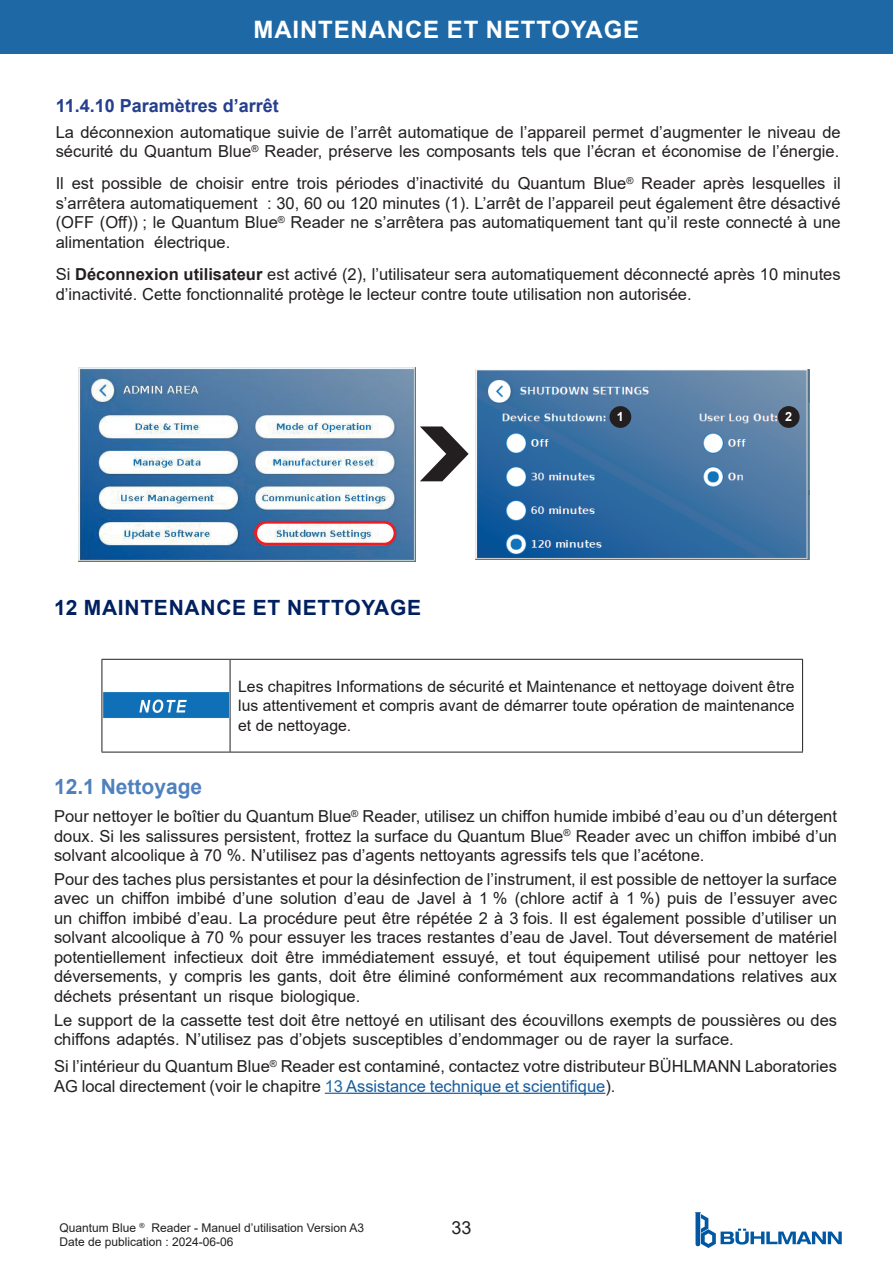
<style>
.page{position:relative;width:893px;height:1263px;background:#fff}
.page>*{position:absolute;margin:0;border:0;box-sizing:border-box;transform-origin:0 0}
.t1{font:700 24px "Arial";letter-spacing:.035em;color:#fff}
.t2{font:700 21px "Arial";letter-spacing:.035em;color:#002060}
.t3{font:700 21px "Arial";color:#4f81bd}
.t4{font:700 18px "Arial";color:#253f8e}
.t5{font:18px "Arial";color:#231f20}
.t6{font:16.5px/19.5px "Arial";color:#231f20}
.t7{font:15.75px/19.5px "Arial";color:#231f20;text-align:justify}
.t8{font:700 12.6px "Arial";color:#fff}
.t9{font:12px "Arial";color:#231f20}
.s1{font-weight:700}
.s2{color:#1e68a6}
.s3{color:#175d9e}
</style>
<div class="page">
<div style="left:0;top:0;width:893px;height:53px;background:#1e68a6"></div>
<svg style="left:695px;top:1212px;width:147px;height:36px"></svg>
<hr style="left:102px;top:659px;width:128px;height:1px;background:#231f20">
<hr style="left:230px;top:659px;width:573px;height:1px;background:#231f20">
<hr style="left:102px;top:752px;width:128px;height:1px;background:#231f20">
<hr style="left:230px;top:752px;width:573px;height:1px;background:#231f20">
<hr style="left:102px;top:660px;width:1px;height:92px;background:#231f20">
<hr style="left:230px;top:660px;width:1px;height:92px;background:#231f20">
<hr style="left:802px;top:660px;width:1px;height:92px;background:#231f20">
<img style="left:104px;top:693px;width:124px;height:25px">
<svg style="left:420px;top:426px;width:49px;height:55px"></svg>
<img style="left:79px;top:368px;width:337px;height:193px">
<svg style="left:253px;top:519px;width:145px;height:28px"></svg>
<img style="left:476px;top:369px;width:334px;height:191px">
<div style="left:611px;top:407px;width:19px;height:19px;background:#231f20;border-radius:50%"></div>
<div style="left:609px;top:406px;width:22px;height:22px;border:3px solid #231f20;border-radius:50%"></div>
<div style="left:779px;top:407px;width:19px;height:19px;background:#231f20;border-radius:50%"></div>
<div style="left:778px;top:406px;width:22px;height:22px;border:3px solid #231f20;border-radius:50%"></div>
<svg style="left:325px;top:1093px;width:21px;height:1px"></svg>
<hr style="left:346px;top:1093px;width:259px;height:1px;background:#175d9e">
<h1 class="t1" style="left:254px;top:12px;width:387px">MAINTENANCE ET NETTOYAGE</h1>
<p class="t4" style="left:56px;top:93px;width:225px">11.4.10 Paramètres d’arrêt</p>
<p class="t6" style="left:56px;top:122px;width:786px">La déconnexion automatique suivie de l’arrêt automatique de l’appareil permet d’augmenter le niveau de sécurité du Quantum Blue<sup>®</sup> Reader, préserve les composants tels que l’écran et économise de l’énergie.</p>
<p class="t6" style="left:56px;top:174px;width:786px;text-align:justify">Il est possible de choisir entre trois périodes d’inactivité du Quantum Blue<sup>®</sup> Reader après lesquelles il s’arrêtera automatiquement : 30, 60 ou 120 minutes (1). L’arrêt de l’appareil peut également être désactivé (OFF (Off)) ; le Quantum Blue<sup>®</sup> Reader ne s’arrêtera pas automatiquement tant qu’il reste connecté à une alimentation électrique.</p>
<p class="t6" style="left:56px;top:264px;width:786px">Si <span class="s1">Déconnexion utilisateur</span> est activé (2), l’utilisateur sera automatiquement déconnecté après 10 minutes d’inactivité. Cette fonctionnalité protège le lecteur contre toute utilisation non autorisée.</p>
<p class="t2" style="left:54px;top:593px;width:369px">12 MAINTENANCE ET NETTOYAGE</p>
<p class="t8" style="left:617px;top:408px;width:9px">1</p>
<p class="t8" style="left:785px;top:408px;width:9px">2</p>
<p class="t7" style="left:238px;top:676px;width:558px">Les chapitres Informations de sécurité et Maintenance et nettoyage doivent être lus attentivement et compris avant de démarrer toute opération de maintenance et de nettoyage.</p>
<p class="t3" style="left:54px;top:771px;width:150px">12.1 Nettoyage</p>
<p class="t6" style="left:54px;top:806px;width:784px;text-align:justify">Pour nettoyer le boîtier du Quantum Blue<sup>®</sup> Reader, utilisez un chiffon humide imbibé d’eau ou d’un détergent doux. Si les salissures persistent, frottez la surface du Quantum Blue<sup>®</sup> Reader avec un chiffon imbibé d’un solvant alcoolique à 70 %. N’utilisez pas d’agents nettoyants agressifs tels que l’acétone.</p>
<p class="t6" style="left:54px;top:869px;width:784px;text-align:justify">Pour des taches plus persistantes et pour la désinfection de l’instrument, il est possible de nettoyer la surface avec un chiffon imbibé d’une solution d’eau de Javel à 1 % (chlore actif à 1 %) puis de l’essuyer avec un chiffon imbibé d’eau. La procédure peut être répétée 2 à 3 fois. Il est également possible d’utiliser un solvant alcoolique à 70 % pour essuyer les traces restantes d’eau de Javel. Tout déversement de matériel potentiellement infectieux doit être immédiatement essuyé, et tout équipement utilisé pour nettoyer les déversements, y compris les gants, doit être éliminé conformément aux recommandations relatives aux déchets présentant un risque biologique.</p>
<p class="t6" style="left:54px;top:1010px;width:785px">Le support de la cassette test doit être nettoyé en utilisant des écouvillons exempts de poussières ou des chiffons adaptés. N’utilisez pas d’objets susceptibles d’endommager ou de rayer la surface.</p>
<p class="t6" style="left:54px;top:1056px;width:784px">Si l’intérieur du Quantum Blue<sup>®</sup> Reader est contaminé, contactez votre distributeur BÜHLMANN Laboratories<br>AG local directement (voir le chapitre <span class="s2">13</span> <span class="s3">Assistance technique et scientifique</span>).</p>
<p class="t9" style="left:60px;top:1219px;width:306px">Quantum Blue <sup>®</sup> Reader - Manuel d’utilisation Version A3</p>
<p class="t5" style="left:451px;top:1215px;width:22px">33</p>
<p class="t9" style="left:60px;top:1234px;width:176px">Date de publication : 2024-06-06</p>
</div>
